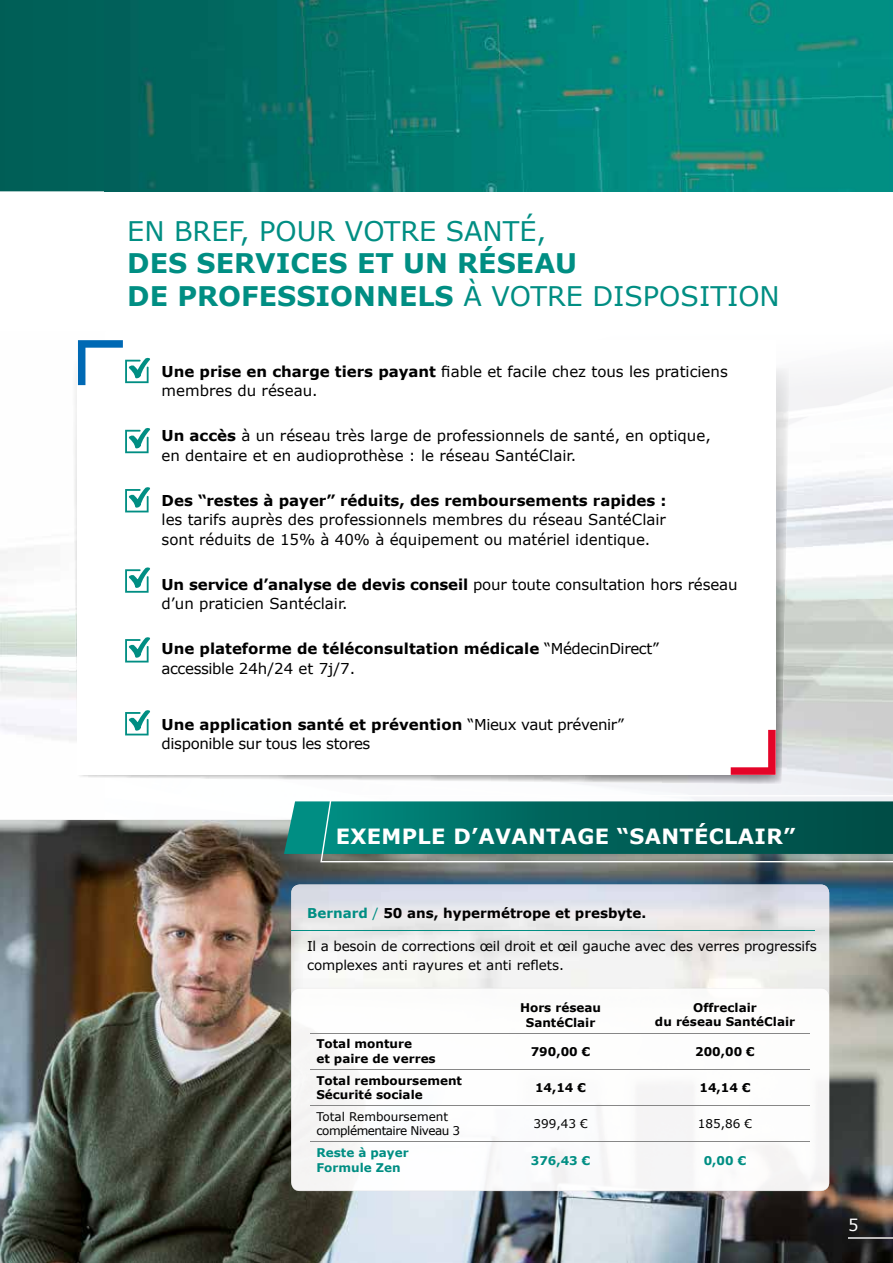
<style>
.page{position:relative;width:893px;height:1263px;background:#fff}
.page>*{position:absolute;margin:0;border:0;box-sizing:border-box;transform-origin:0 0}
.t1{font:700 27px/32.4px "Verdana";color:#008e83}
.t2{font:27px "Verdana";color:#008e83}
.t3{font:700 21px "Verdana";letter-spacing:.015em;color:#fff}
.t4{font:16.5px "Verdana";color:#fff}
.t5{font:15px/19.5px "Verdana";color:#000}
.t6{font:700 15px/19.5px "Verdana";color:#000}
.t7{font:15px/19.5px "Verdana";letter-spacing:-.025em;color:#000}
.t8{font:13.5px/19.5px "Verdana";letter-spacing:-.01em;color:#000}
.t9{font:700 13.5px "Verdana";color:#000}
.t10{font:700 12px/14.4px "Verdana";color:#000;text-align:center}
.t11{font:12px/14.4px "Verdana";letter-spacing:-.04em;color:#000}
.t12{font:700 12px/14.4px "Verdana";color:#008e83}
.t13{font:12px "Verdana";letter-spacing:-.01em;color:#000}
.s1{font-weight:400}
.s2{font-weight:700}
.s3{color:#008e83}
.s4{font-weight:400;color:#008e83}
</style>
<div class="page">
<img style="left:0;top:820px;width:893px;height:443px">
<img style="left:74px;top:518px;width:254px;height:262px">
<img style="left:584px;top:365px;width:205px;height:419px">
<div style="left:77px;top:340px;width:699px;height:435px;background:#fff"></div>
<svg style="left:731px;top:730px;width:45px;height:45px"></svg>
<img style="left:0;top:358px;width:1px;height:326px">
<img style="left:291px;top:884px;width:538px;height:104px">
<img style="left:291px;top:988px;width:538px;height:202px">
<svg style="left:78px;top:340px;width:72px;height:45px"></svg>
<svg style="left:125px;top:428px;width:25px;height:25px"></svg>
<svg style="left:125px;top:487px;width:25px;height:25px"></svg>
<svg style="left:125px;top:567px;width:25px;height:26px"></svg>
<svg style="left:125px;top:637px;width:25px;height:25px"></svg>
<svg style="left:125px;top:710px;width:25px;height:25px"></svg>
<div style="left:0;top:0;width:105px;height:191px;background:#006058"></div>
<img style="left:105px;top:0;width:788px;height:191px">
<hr style="left:310px;top:1069px;width:170px;height:1px;background:#878787">
<hr style="left:480px;top:1069px;width:161px;height:1px;background:#878787">
<hr style="left:641px;top:1069px;width:168px;height:1px;background:#878787">
<hr style="left:310px;top:1105px;width:170px;height:1px;background:#878787">
<hr style="left:480px;top:1105px;width:161px;height:1px;background:#878787">
<hr style="left:641px;top:1105px;width:168px;height:1px;background:#878787">
<hr style="left:310px;top:1033px;width:170px;height:1px;background:#878787">
<hr style="left:480px;top:1033px;width:161px;height:1px;background:#878787">
<hr style="left:641px;top:1033px;width:168px;height:1px;background:#878787">
<hr style="left:310px;top:1141px;width:170px;height:1px;background:#878787">
<hr style="left:480px;top:1141px;width:161px;height:1px;background:#878787">
<hr style="left:641px;top:1141px;width:168px;height:1px;background:#878787">
<svg style="left:284px;top:796px;width:609px;height:66px;background:#287a73"></svg>
<hr style="left:291px;top:930px;width:524px;height:1px;background:#008e83">
<hr style="left:848px;top:1237px;width:45px;height:1px;background:#bcbcbc">
<img style="left:0;top:1052px;width:1px;height:211px">
<h1 class="t2" style="left:127px;top:212px;width:420px">EN BREF, POUR VOTRE SANTÉ,</h1>
<h1 class="t1" style="left:127px;top:247px;width:654px">DES SERVICES ET UN RÉSEAU<br>DE PROFESSIONNELS <span class="s1">À VOTRE DISPOSITION</span></h1>
<p class="t5" style="left:162px;top:361px;width:568px"><span class="s2">Une prise en charge tiers payant</span> fiable et facile chez tous les praticiens membres du réseau.</p>
<p class="t5" style="left:162px;top:426px;width:551px"><span class="s2">Un accès</span> à un réseau très large de professionnels de santé, en optique, en dentaire et en audioprothèse : le réseau SantéClair.</p>
<p class="t6" style="left:162px;top:490px;width:506px">Des “restes à payer” réduits, des remboursements rapides :</p>
<p class="t5" style="left:162px;top:510px;width:506px">les tarifs auprès des professionnels membres du réseau SantéClair sont réduits de 15% à 40% à équipement ou matériel identique.</p>
<p class="t5" style="left:162px;top:574px;width:577px"><span class="s2">Un service d’analyse de devis conseil</span> pour toute consultation hors réseau d’un praticien Santéclair.</p>
<p class="t6" style="left:162px;top:639px;width:499px">Une plateforme de téléconsultation médicale <span class="s1">“MédecinDirect” accessible 24h/24 et 7j/7.</span></p>
<p class="t7" style="left:162px;top:714px;width:464px"><span class="s2">Une application santé et prévention</span> “Mieux vaut prévenir” disponible sur tous les stores</p>
<h2 class="t3" style="left:336px;top:821px;width:461px">EXEMPLE D’AVANTAGE “SANTÉCLAIR”</h2>
<p class="t9" style="left:307px;top:904px;width:341px"><span class="s3">Bernard</span> <span class="s4">/</span> 50 ans, hypermétrope et presbyte.</p>
<p class="t8" style="left:307px;top:936px;width:511px">Il a besoin de corrections œil droit et œil gauche avec des verres progressifs complexes anti rayures et anti reflets.</p>
<p class="t10" style="left:520px;top:1000px;width:83px">Hors réseau<br>SantéClair</p>
<p class="t10" style="left:655px;top:1000px;width:142px">Offreclair<br>du réseau SantéClair</p>
<p class="t10" style="left:316px;top:1036px;width:121px;text-align:left">Total monture<br>et paire de verres</p>
<p class="t10" style="left:531px;top:1044px;width:61px">790,00 €</p>
<p class="t10" style="left:695px;top:1044px;width:61px">200,00 €</p>
<p class="t10" style="left:316px;top:1073px;width:147px;text-align:left">Total remboursement<br>Sécurité sociale</p>
<p class="t10" style="left:535px;top:1080px;width:53px">14,14 €</p>
<p class="t10" style="left:699px;top:1080px;width:53px">14,14 €</p>
<p class="t11" style="left:316px;top:1109px;width:145px">Total Remboursement complémentaire Niveau 3</p>
<p class="t13" style="left:533px;top:1116px;width:56px">399,43 €</p>
<p class="t13" style="left:698px;top:1116px;width:56px">185,86 €</p>
<p class="t12" style="left:316px;top:1145px;width:94px">Reste à payer<br>Formule Zen</p>
<p class="t12" style="left:531px;top:1153px;width:61px">376,43 €</p>
<p class="t12" style="left:704px;top:1153px;width:44px">0,00 €</p>
<p class="t4" style="left:848px;top:1213px;width:12px">5</p>
</div>
